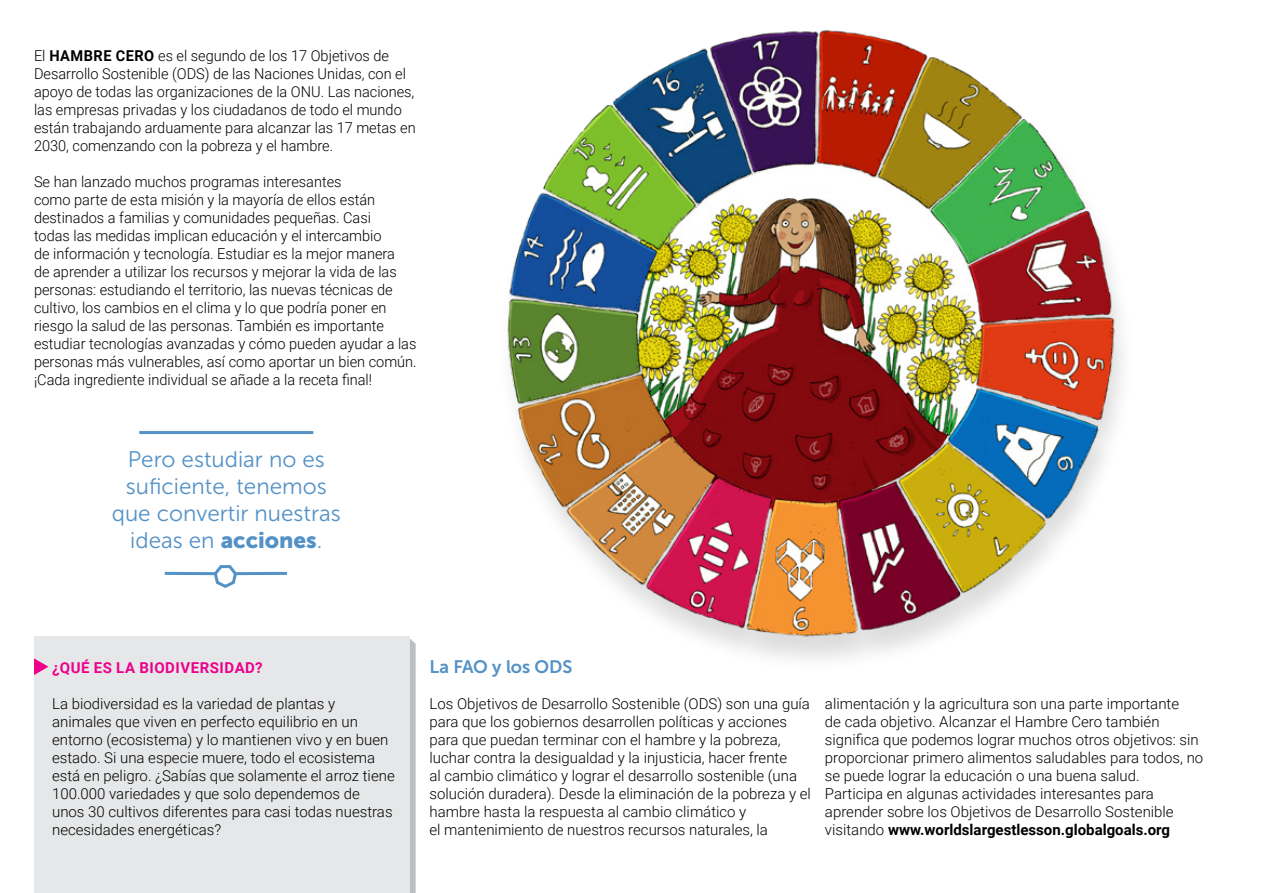
<style>
.page{position:relative;width:1263px;height:893px;background:#fff}
.page>*{position:absolute;margin:0;border:0;box-sizing:border-box;transform-origin:0 0}
.t1{font:22.5px/27px "Museo Sans 300";color:#5391c6;text-align:center}
.t2{font:18px "Museo Sans 700";letter-spacing:-.01em;color:#5391c6}
.t3{font:300 15px/18px "Roboto";color:#000}
.t4{font:700 15px "Roboto";letter-spacing:.035em;color:#ec008c}
.s1{font-weight:700}
.s2{font-family:"Museo Sans 900"}
</style>
<div class="page">
<div style="left:34px;top:637px;width:375px;height:256px;background:#e6e7e8"></div>
<img style="left:507px;top:30px;width:613px;height:614px">
<hr style="left:139px;top:431px;width:174px;height:3px;background:#5391c6">
<hr style="left:165px;top:572px;width:50px;height:3px;background:#5391c6">
<hr style="left:235px;top:572px;width:52px;height:3px;background:#5391c6">
<svg style="left:212px;top:565px;width:27px;height:23px"></svg>
<svg style="left:34px;top:658px;width:14px;height:17px"></svg>
<p class="t3" style="left:34px;top:46px;width:383px">El <span class="s1">HAMBRE CERO</span> es el segundo de los 17 Objetivos de Desarrollo Sostenible (ODS) de las Naciones Unidas, con el apoyo de todas las organizaciones de la ONU. Las naciones, las empresas privadas y los ciudadanos de todo el mundo están trabajando arduamente para alcanzar las 17 metas en 2030, comenzando con la pobreza y el hambre.</p>
<p class="t3" style="left:34px;top:172px;width:384px">Se han lanzado muchos programas interesantes<br>como parte de esta misión y la mayoría de ellos están destinados a familias y comunidades pequeñas. Casi<br>todas las medidas implican educación y el intercambio<br>de información y tecnología. Estudiar es la mejor manera<br>de aprender a utilizar los recursos y mejorar la vida de las personas: estudiando el territorio, las nuevas técnicas de cultivo, los cambios en el clima y lo que podría poner en riesgo la salud de las personas. También es importante estudiar tecnologías avanzadas y cómo pueden ayudar a las personas más vulnerables, así como aportar un bien común. ¡Cada ingrediente individual se añade a la receta final!</p>
<h1 class="t1" style="left:112px;top:446px;width:231px">Pero estudiar no es suficiente, tenemos que convertir nuestras ideas en <span class="s2">acciones</span>.</h1>
<p class="t4" style="left:52px;top:657px;width:212px">¿QUÉ ES LA BIODIVERSIDAD?</p>
<p class="t3" style="left:52px;top:694px;width:344px">La biodiversidad es la variedad de plantas y animales que viven en perfecto equilibrio en un entorno (ecosistema) y lo mantienen vivo y en buen estado. Si una especie muere, todo el ecosistema está en peligro. ¿Sabías que solamente el arroz tiene 100.000 variedades y que solo dependemos de unos 30 cultivos diferentes para casi todas nuestras necesidades energéticas?</p>
<p class="t2" style="left:429px;top:656px;width:144px">La FAO y los ODS</p>
<p class="t3" style="left:429px;top:694px;width:383px">Los Objetivos de Desarrollo Sostenible (ODS) son una guía para que los gobiernos desarrollen políticas y acciones para que puedan terminar con el hambre y la pobreza, luchar contra la desigualdad y la injusticia, hacer frente<br>al cambio climático y lograr el desarrollo sostenible (una solución duradera). Desde la eliminación de la pobreza y el hambre hasta la respuesta al cambio climático y<br>el mantenimiento de nuestros recursos naturales, la</p>
<p class="t3" style="left:825px;top:694px;width:380px">alimentación y la agricultura son una parte importante<br>de cada objetivo. Alcanzar el Hambre Cero también significa que podemos lograr muchos otros objetivos: sin proporcionar primero alimentos saludables para todos, no se puede lograr la educación o una buena salud.<br>Participa en algunas actividades interesantes para aprender sobre los Objetivos de Desarrollo Sostenible visitando <span class="s1">www.worldslargestlesson.globalgoals.org</span></p>
</div>
